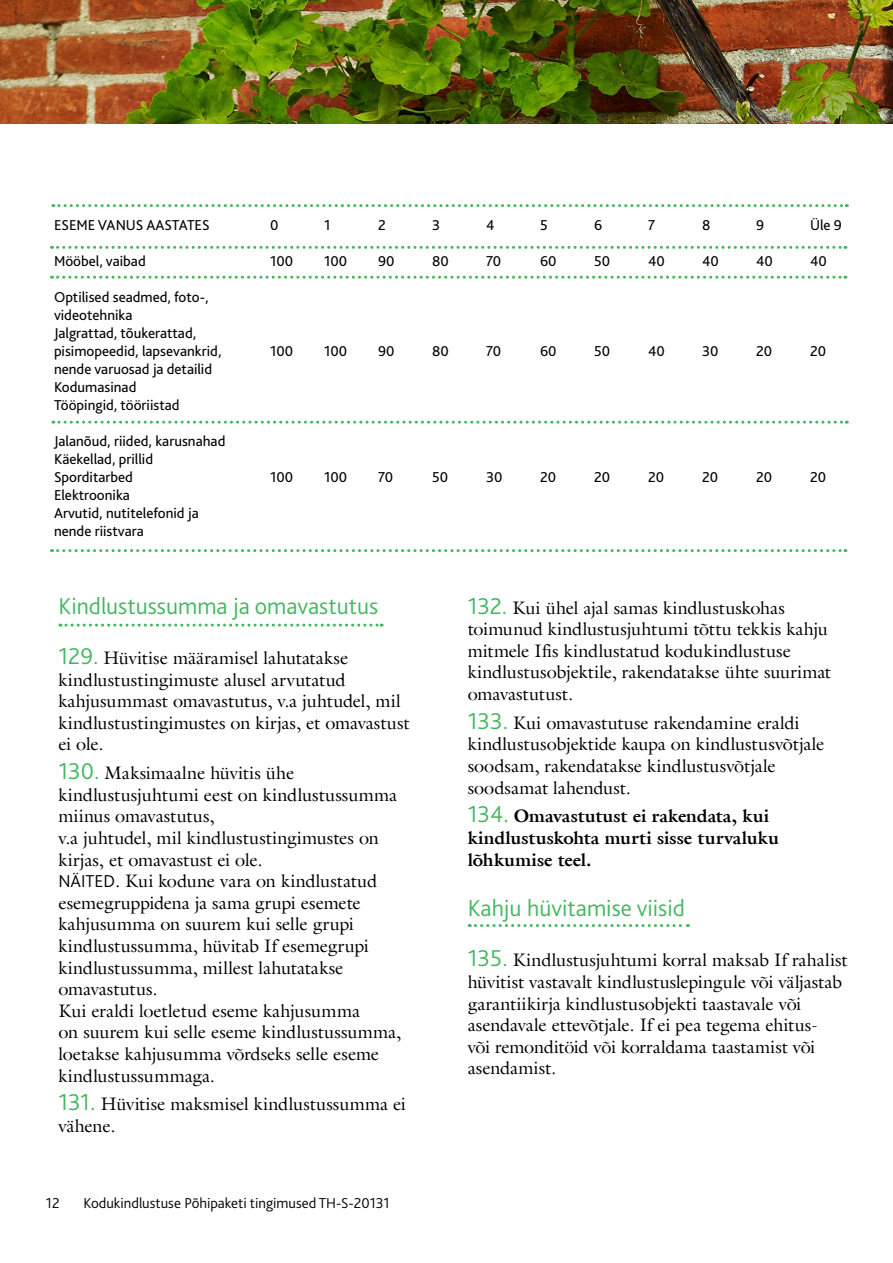
<style>
.page{position:relative;width:893px;height:1263px;background:#fff}
.page>*{position:absolute;margin:0;border:0;box-sizing:border-box;transform-origin:0 0}
.t1{font:300 24px "Bliss If Pro";color:#43b760}
.t2{font:18px/21.6px "Galliard LT";color:#000}
.t3{font:700 18px/21.6px "Galliard LT";letter-spacing:.005em;color:#000}
.t4{font:15px/18px "Bliss If Pro";color:#000}
.t5{font:300 15px "Bliss If Pro";color:#000}
.s1{font-family:"Bliss If Pro";font-weight:300;font-size:24px;color:#43b760}
.s2{font-family:"Bliss If Pro";font-weight:300}
</style>
<div class="page">
<img style="left:0;top:0;width:893px;height:123px">
<svg style="left:60px;top:624px;width:322px;height:3px"></svg>
<svg style="left:469px;top:924px;width:219px;height:3px"></svg>
<svg style="left:53px;top:204px;width:794px;height:3px"></svg>
<svg style="left:52px;top:549px;width:794px;height:3px"></svg>
<svg style="left:52px;top:246px;width:794px;height:3px"></svg>
<svg style="left:52px;top:276px;width:794px;height:3px"></svg>
<svg style="left:53px;top:421px;width:794px;height:3px"></svg>
<p class="t4" style="left:54px;top:216px;width:157px">ESEME VANUS AASTATES</p>
<p class="t4" style="left:270px;top:216px;width:10px">0</p>
<p class="t4" style="left:324px;top:216px;width:8px">1</p>
<p class="t4" style="left:378px;top:216px;width:9px">2</p>
<p class="t4" style="left:432px;top:216px;width:10px">3</p>
<p class="t4" style="left:486px;top:216px;width:10px">4</p>
<p class="t4" style="left:540px;top:216px;width:9px">5</p>
<p class="t4" style="left:594px;top:216px;width:10px">6</p>
<p class="t4" style="left:648px;top:216px;width:9px">7</p>
<p class="t4" style="left:702px;top:216px;width:10px">8</p>
<p class="t4" style="left:756px;top:216px;width:10px">9</p>
<p class="t4" style="left:810px;top:216px;width:33px">Üle 9</p>
<p class="t4" style="left:54px;top:252px;width:93px">Mööbel, vaibad</p>
<p class="t4" style="left:270px;top:252px;width:25px">100</p>
<p class="t4" style="left:324px;top:252px;width:25px">100</p>
<p class="t4" style="left:378px;top:252px;width:18px">90</p>
<p class="t4" style="left:432px;top:252px;width:18px">80</p>
<p class="t4" style="left:486px;top:252px;width:17px">70</p>
<p class="t4" style="left:540px;top:252px;width:18px">60</p>
<p class="t4" style="left:594px;top:252px;width:18px">50</p>
<p class="t4" style="left:648px;top:252px;width:18px">40</p>
<p class="t4" style="left:702px;top:252px;width:18px">40</p>
<p class="t4" style="left:756px;top:252px;width:18px">40</p>
<p class="t4" style="left:810px;top:252px;width:18px">40</p>
<p class="t4" style="left:54px;top:288px;width:169px">Optilised seadmed, foto-, videotehnika<br>Jalgrattad, tõukerattad, pisimopeedid, lapsevankrid,</p>
<p class="t4" style="left:270px;top:342px;width:25px">100</p>
<p class="t4" style="left:324px;top:342px;width:25px">100</p>
<p class="t4" style="left:378px;top:342px;width:18px">90</p>
<p class="t4" style="left:432px;top:342px;width:18px">80</p>
<p class="t4" style="left:486px;top:342px;width:17px">70</p>
<p class="t4" style="left:540px;top:342px;width:18px">60</p>
<p class="t4" style="left:594px;top:342px;width:18px">50</p>
<p class="t4" style="left:648px;top:342px;width:18px">40</p>
<p class="t4" style="left:702px;top:342px;width:18px">30</p>
<p class="t4" style="left:756px;top:342px;width:18px">20</p>
<p class="t4" style="left:810px;top:342px;width:18px">20</p>
<p class="t4" style="left:54px;top:360px;width:160px">nende varuosad ja detailid<br>Kodumasinad<br>Tööpingid, tööriistad</p>
<p class="t4" style="left:54px;top:432px;width:173px">Jalanõud, riided, karusnahad<br>Käekellad, prillid<br>Sporditarbed</p>
<p class="t4" style="left:54px;top:486px;width:146px">Elektroonika<br>Arvutid, nutitelefonid ja nende riistvara</p>
<p class="t4" style="left:270px;top:468px;width:25px">100</p>
<p class="t4" style="left:324px;top:468px;width:25px">100</p>
<p class="t4" style="left:378px;top:468px;width:17px">70</p>
<p class="t4" style="left:432px;top:468px;width:18px">50</p>
<p class="t4" style="left:486px;top:468px;width:18px">30</p>
<p class="t4" style="left:540px;top:468px;width:18px">20</p>
<p class="t4" style="left:594px;top:468px;width:18px">20</p>
<p class="t4" style="left:648px;top:468px;width:18px">20</p>
<p class="t4" style="left:702px;top:468px;width:18px">20</p>
<p class="t4" style="left:756px;top:468px;width:18px">20</p>
<p class="t4" style="left:810px;top:468px;width:18px">20</p>
<h1 class="t1" style="left:58px;top:591px;width:321px">Kindlustussumma ja omavastutus</h1>
<p class="t2" style="left:58px;top:647px;width:353px"><span class="s1">129.</span> Hüvitise määramisel lahutatakse kindlustustingimuste alusel arvutatud kahjusummast omavastutus, v.a juhtudel, mil kindlustustingimustes on kirjas, et omavastust ei ole.</p>
<p class="t2" style="left:58px;top:762px;width:344px"><span class="s1">130.</span> Maksimaalne hüvitis ühe kindlustusjuhtumi eest on kindlustussumma miinus omavastutus,<br>v.a juhtudel, mil kindlustustingimustes on kirjas, et omavastust ei ole.<br><span class="s2">NÄITED</span>. Kui kodune vara on kindlustatud esemegruppidena ja sama grupi esemete kahjusumma on suurem kui selle grupi kindlustussumma, hüvitab If esemegrupi kindlustussumma, millest lahutatakse omavastutus.<br>Kui eraldi loetletud eseme kahjusumma<br>on suurem kui selle eseme kindlustussumma, loetakse kahjusumma võrdseks selle eseme kindlustussummaga.</p>
<p class="t2" style="left:58px;top:1093px;width:349px"><span class="s1">131.</span> Hüvitise maksmisel kindlustussumma ei vähene.</p>
<p class="t5" style="left:46px;top:1194px;width:15px">12</p>
<p class="t5" style="left:83px;top:1194px;width:308px">Kodukindlustuse Põhipaketi tingimused TH-S-20131</p>
<p class="t2" style="left:468px;top:596px;width:365px"><span class="s1">132.</span> Kui ühel ajal samas kindlustuskohas toimunud kindlustusjuhtumi tõttu tekkis kahju mitmele Ifis kindlustatud kodukindlustuse kindlustusobjektile, rakendatakse ühte suurimat omavastutust.</p>
<p class="t2" style="left:468px;top:712px;width:358px"><span class="s1">133.</span> Kui omavastutuse rakendamine eraldi kindlustusobjektide kaupa on kindlustusvõtjale soodsam, rakendatakse kindlustusvõtjale soodsamat lahendust.</p>
<p class="t3" style="left:468px;top:805px;width:313px"><span class="s1">134.</span> Omavastutust ei rakendata, kui kindlustuskohta murti sisse turvaluku lõhkumise teel.</p>
<h1 class="t1" style="left:468px;top:893px;width:219px">Kahju hüvitamise viisid</h1>
<p class="t2" style="left:468px;top:949px;width:381px"><span class="s1">135.</span> Kindlustusjuhtumi korral maksab If rahalist hüvitist vastavalt kindlustuslepingule või väljastab garantiikirja kindlustusobjekti taastavale või asendavale ettevõtjale. If ei pea tegema ehitus-<br>või remonditöid või korraldama taastamist või asendamist.</p>
</div>
